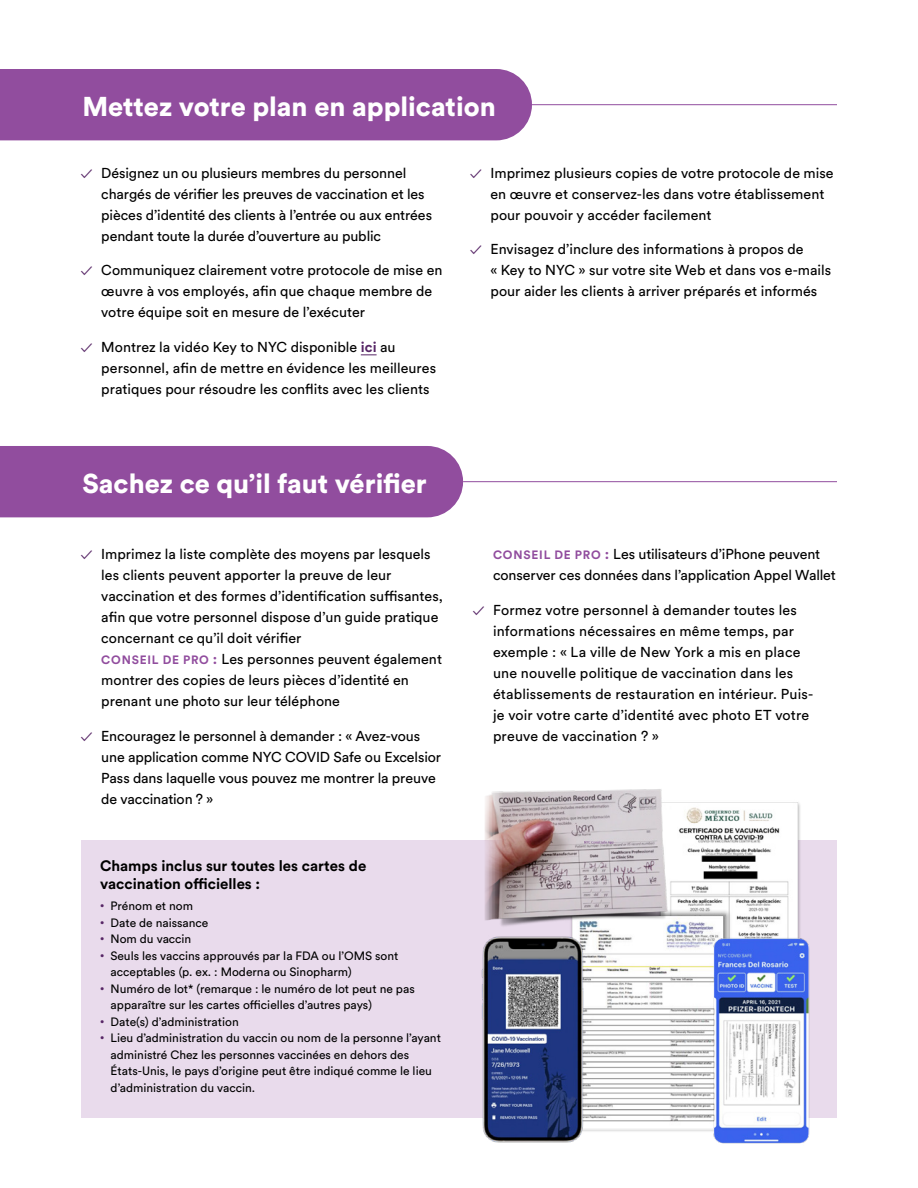
<style>
.page{position:relative;width:918px;height:1188px;background:#fff}
.page>*{position:absolute;margin:0;border:0;box-sizing:border-box;transform-origin:0 0}
.t1{font:900 27px "Circular Std";color:#fff}
.t2{font:700 15px/18px "Circular Std";color:#000}
.t3{font:14.25px/21px "Circular Std";color:#000}
.t4{font:12px/16.5px "Circular Std";color:#000}
.s1{font-size:12px;color:#572666}
.s2{font-weight:700;color:#572666}
.s3{font-weight:700;font-size:12px;color:#914d9e}
.s4{font-weight:700;color:#914d9e}
.s5{font-family:"Arial";color:#572666}
</style>
<div class="page">
<hr style="left:424px;top:104px;width:413px;height:1px;background:#914d9e">
<div style="left:81px;top:840px;width:756px;height:278px;background:#e9dbec"></div>
<div style="left:0;top:69px;width:532px;height:71px;background:#914d9e"></div>
<div style="left:0;top:446px;width:463px;height:71px;background:#914d9e"></div>
<svg style="left:361px;top:354px;width:16px;height:1px"></svg>
<hr style="left:463px;top:481px;width:374px;height:1px;background:#914d9e">
<img style="left:675px;top:802px;width:125px;height:131px">
<img style="left:602px;top:911px;width:123px;height:224px">
<img style="left:485px;top:789px;width:190px;height:138px">
<img style="left:481px;top:924px;width:121px;height:219px">
<img style="left:714px;top:933px;width:96px;height:211px">
<h1 class="t1" style="left:83px;top:88px;width:415px">Mettez votre plan en application</h1>
<p class="t3" style="left:101px;top:162px;width:332px;text-indent:-20px"><span class="s1">✓</span> Désignez un ou plusieurs membres du personnel chargés de vérifier les preuves de vaccination et les pièces d’identité des clients à l’entrée ou aux entrées pendant toute la durée d’ouverture au public</p>
<p class="t3" style="left:101px;top:260px;width:343px;text-indent:-20px"><span class="s1">✓</span> Communiquez clairement votre protocole de mise en œuvre à vos employés, afin que chaque membre de votre équipe soit en mesure de l’exécuter</p>
<p class="t3" style="left:101px;top:336px;width:336px;text-indent:-20px"><span class="s1">✓</span> Montrez la vidéo Key to NYC disponible <span class="s2">ici</span> au personnel, afin de mettre en évidence les meilleures pratiques pour résoudre les conflits avec les clients</p>
<p class="t3" style="left:490px;top:162px;width:345px;text-indent:-20px"><span class="s1">✓</span> Imprimez plusieurs copies de votre protocole de mise en œuvre et conservez-les dans votre établissement pour pouvoir y accéder facilement</p>
<p class="t3" style="left:490px;top:239px;width:342px;text-indent:-20px"><span class="s1">✓</span> Envisagez d’inclure des informations à propos de<br>« Key to NYC » sur votre site Web et dans vos e-mails pour aider les clients à arriver préparés et informés</p>
<h1 class="t1" style="left:83px;top:465px;width:346px">Sachez ce qu’il faut vérifier</h1>
<p class="t3" style="left:101px;top:544px;width:343px;text-indent:-20px"><span class="s1">✓</span> Imprimez la liste complète des moyens par lesquels les clients peuvent apporter la preuve de leur vaccination et des formes d’identification suffisantes, afin que votre personnel dispose d’un guide pratique concernant ce qu’il doit vérifier<br><span class="s3">CONSEIL DE PRO</span> <span class="s4">:</span> Les personnes peuvent également montrer des copies de leurs pièces d’identité en prenant une photo sur leur téléphone</p>
<p class="t3" style="left:101px;top:725px;width:341px;text-indent:-20px"><span class="s1">✓</span> Encouragez le personnel à demander : « Avez-vous une application comme NYC COVID Safe ou Excelsior Pass dans laquelle vous pouvez me montrer la preuve de vaccination ? »</p>
<p class="t2" style="left:100px;top:857px;width:268px">Champs inclus sur toutes les cartes de vaccination officielles :</p>
<p class="t4" style="left:100px;top:898px;width:94px"><span class="s5">•</span> Prénom et nom</p>
<p class="t4" style="left:100px;top:914px;width:110px"><span class="s5">•</span> Date de naissance</p>
<p class="t4" style="left:100px;top:931px;width:93px"><span class="s5">•</span> Nom du vaccin</p>
<p class="t4" style="left:111px;top:947px;width:289px;text-indent:-10px"><span class="s5">•</span> Seuls les vaccins approuvés par la FDA ou l’OMS sont acceptables (p. ex. : Moderna ou Sinopharm)</p>
<p class="t4" style="left:111px;top:980px;width:306px;text-indent:-10px"><span class="s5">•</span> Numéro de lot* (remarque : le numéro de lot peut ne pas apparaître sur les cartes officielles d’autres pays)</p>
<p class="t4" style="left:100px;top:1013px;width:140px"><span class="s5">•</span> Date(s) d’administration</p>
<p class="t4" style="left:111px;top:1030px;width:332px;text-indent:-10px"><span class="s5">•</span> Lieu d’administration du vaccin ou nom de la personne l’ayant administré Chez les personnes vaccinées en dehors des États-Unis, le pays d’origine peut être indiqué comme le lieu d’administration du vaccin.</p>
<p class="t3" style="left:493px;top:544px;width:344px"><span class="s3">CONSEIL DE PRO</span> <span class="s4">:</span> Les utilisateurs d’iPhone peuvent conserver ces données dans l’application Appel Wallet</p>
<p class="t3" style="left:493px;top:599px;width:322px;text-indent:-20px"><span class="s1">✓</span> Formez votre personnel à demander toutes les informations nécessaires en même temps, par exemple : « La ville de New York a mis en place une nouvelle politique de vaccination dans les établissements de restauration en intérieur. Puis&shy;je voir votre carte d’identité avec photo ET votre preuve de vaccination ? »</p>
</div>
